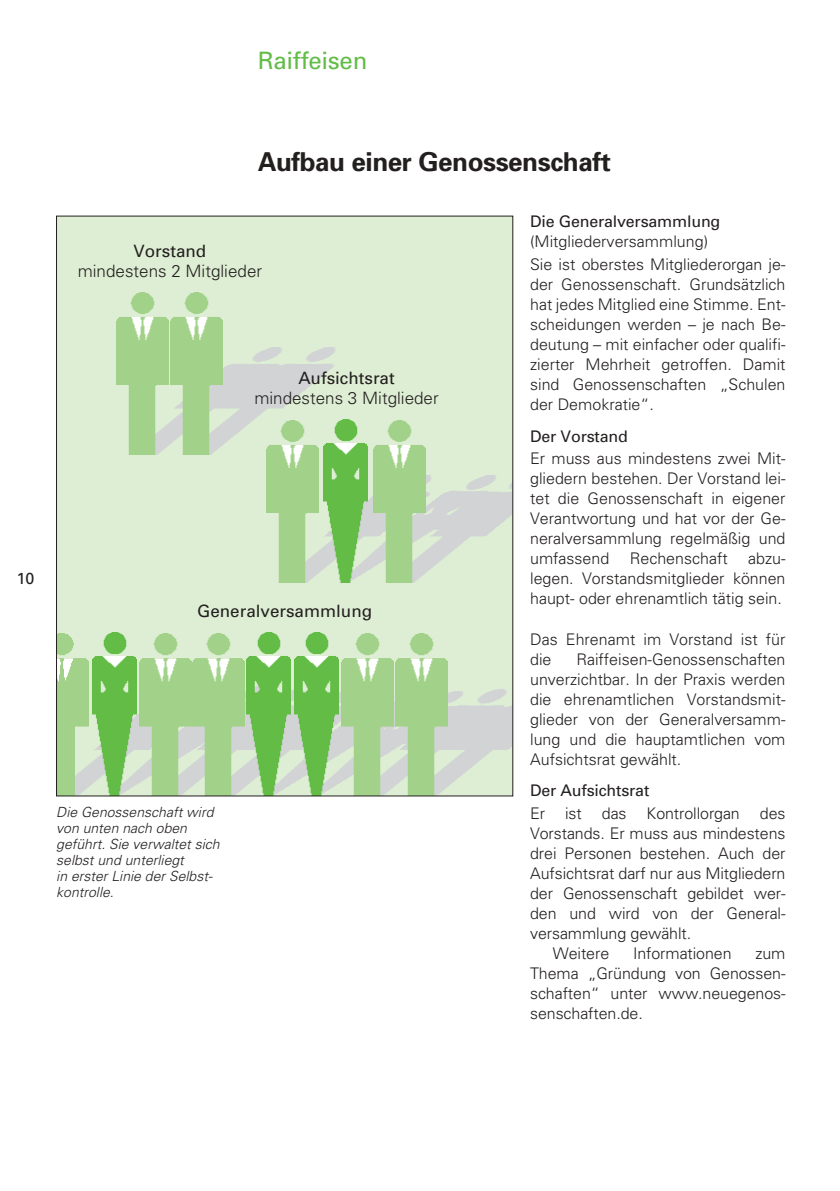
<style>
.page{position:relative;width:840px;height:1191px;background:#fff}
.page>*{position:absolute;margin:0;border:0;box-sizing:border-box;transform-origin:0 0}
.t1{font:700 26px "Univers";letter-spacing:-.015em;color:#231f1f}
.t2{font:24px "Univers";letter-spacing:-.01em;color:#62bc46}
.t3{font:300 17px "Univers";color:#231f1f}
.t4{font:17px "Univers";color:#231f1f}
.t5{font:300 16px/20px "Univers";color:#231f1f;text-align:justify}
.t6{font:16px "Univers";letter-spacing:-.01em;color:#231f1f}
.t7{font:italic 300 14px/16px "Univers";color:#231f1f}
</style>
<div class="page">
<div style="left:56px;top:216px;width:456px;height:580px;background:#deeed4"></div>
<img style="left:91px;top:684px;width:102px;height:101px">
<img style="left:92px;top:632px;width:44px;height:162px">
<img style="left:117px;top:292px;width:51px;height:163px">
<img style="left:222px;top:347px;width:114px;height:107px">
<img style="left:170px;top:292px;width:52px;height:163px">
<img style="left:58px;top:633px;width:30px;height:161px">
<img style="left:139px;top:633px;width:52px;height:161px">
<img style="left:193px;top:632px;width:97px;height:162px">
<img style="left:245px;top:684px;width:149px;height:110px">
<svg style="left:255px;top:656px;width:26px;height:14px"></svg>
<img style="left:293px;top:691px;width:48px;height:103px">
<img style="left:294px;top:632px;width:44px;height:162px">
<img style="left:341px;top:633px;width:52px;height:161px">
<img style="left:447px;top:689px;width:64px;height:98px">
<img style="left:395px;top:633px;width:52px;height:161px">
<img style="left:318px;top:475px;width:4px;height:99px">
<img style="left:266px;top:420px;width:52px;height:162px">
<img style="left:322px;top:475px;width:51px;height:96px">
<img style="left:323px;top:419px;width:44px;height:163px">
<img style="left:425px;top:475px;width:86px;height:98px">
<img style="left:373px;top:420px;width:52px;height:162px">
<div style="left:444px;top:491px;width:67px;height:28px;background:#d1d3d4"></div>
<h2 class="t2" style="left:257px;top:51px;width:111px">Raiffeisen</h2>
<p class="t6" style="left:16px;top:572px;width:19px">10</p>
<h1 class="t1" style="left:257px;top:152px;width:354px">Aufbau einer Genossenschaft</h1>
<p class="t4" style="left:133px;top:245px;width:74px">Vorstand</p>
<p class="t3" style="left:78px;top:265px;width:186px">mindestens 2 Mitglieder</p>
<p class="t4" style="left:298px;top:371px;width:98px">Aufsichtsrat</p>
<p class="t3" style="left:254px;top:391px;width:186px">mindestens 3 Mitglieder</p>
<p class="t4" style="left:197px;top:604px;width:176px">Generalversammlung</p>
<p class="t7" style="left:56px;top:805px;width:165px">Die Genossenschaft wird von unten nach oben geführt. Sie verwaltet sich selbst und unterliegt<br>in erster Linie der Selbst&shy;kontrolle.</p>
<p class="t6" style="left:530px;top:216px;width:192px">Die Generalversammlung</p>
<p class="t5" style="left:530px;top:232px;width:257px;line-height:22.8px">(Mitgliederversammlung)<br>Sie ist oberstes Mitgliederorgan je-</p>
<p class="t5" style="left:530px;top:276px;width:257px">der Genossenschaft. Grundsätzlich hat jedes Mitglied eine Stimme. Ent&shy;scheidungen werden – je nach Be&shy;deutung – mit einfacher oder qualifi&shy;zierter Mehrheit getroffen. Damit sind Genossenschaften „Schulen der Demokratie“.</p>
<p class="t6" style="left:530px;top:430px;width:99px">Der Vorstand</p>
<p class="t5" style="left:530px;top:450px;width:257px">Er muss aus mindestens zwei Mit&shy;gliedern bestehen. Der Vorstand lei&shy;tet die Genossenschaft in eigener Verantwortung und hat vor der Ge&shy;neralversammlung regelmäßig und umfassend</p>
<p class="t5" style="left:629px;top:550px;width:99px">Rechenschaft</p>
<p class="t5" style="left:530px;top:550px;width:257px;text-indent:218px">abzu&shy;legen. Vorstandsmitglieder können haupt- oder ehrenamtlich tätig sein.</p>
<p class="t5" style="left:530px;top:630px;width:257px">Das Ehrenamt im Vorstand ist für die</p>
<p class="t5" style="left:530px;top:650px;width:257px;text-indent:46px">Raiffeisen-Genossenschaften unverzichtbar. In der Praxis werden die ehrenamtlichen Vorstandsmit&shy;glieder von der Generalversamm&shy;lung und die hauptamtlichen vom Aufsichtsrat gewählt.</p>
<p class="t6" style="left:530px;top:784px;width:121px">Der Aufsichtsrat</p>
<p class="t5" style="left:530px;top:804px;width:257px">Er ist das Kontrollorgan des</p>
<p class="t5" style="left:530px;top:824px;width:257px">Vorstands. Er muss aus mindestens</p>
<p class="t5" style="left:530px;top:844px;width:257px">drei Personen bestehen. Auch der</p>
<p class="t5" style="left:530px;top:864px;width:257px">Aufsichtsrat darf nur aus Mitgliedern</p>
<p class="t5" style="left:530px;top:884px;width:257px">der Genossenschaft gebildet wer-</p>
<p class="t5" style="left:530px;top:904px;width:257px">den und wird von der General-</p>
<p class="t5" style="left:530px;top:924px;width:162px">versammlung gewählt.</p>
<p class="t5" style="left:552px;top:944px;width:58px">Weitere</p>
<p class="t5" style="left:632px;top:944px;width:100px">Informationen</p>
<p class="t5" style="left:530px;top:944px;width:257px;text-indent:225px">zum Thema „Gründung von Genossen&shy;schaften“ unter www.neuegenos&shy;senschaften.de.</p>
</div>
